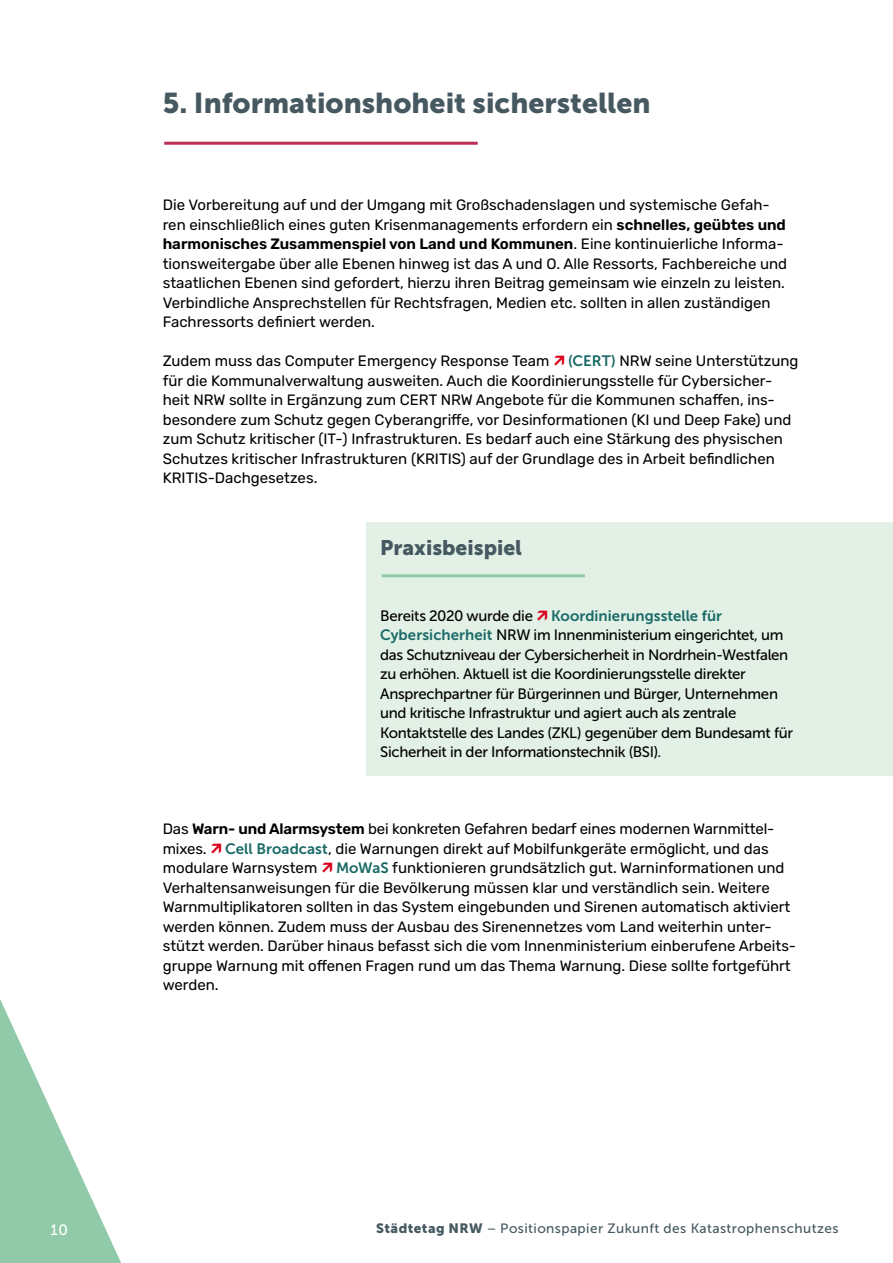
<style>
.page{position:relative;width:893px;height:1263px;background:#fff}
.page>*{position:absolute;margin:0;border:0;box-sizing:border-box;transform-origin:0 0}
.t1{font:28.5px "Museo Sans 900";color:#465961}
.t2{font:21px "Museo Sans 900";color:#465961}
.t3{font:15px/19.5px "Rubik";color:#000}
.t4{font:15px/19.5px "Museo Sans 500";letter-spacing:-.02em;color:#000}
.t5{font:15px "Museo Sans 700";letter-spacing:.005em;color:#1a6a66}
.t6{font:15px "Museo Sans 500";color:#fff}
.t7{font:13.5px "Museo Sans 500";letter-spacing:.03em;color:#465961}
.s1{font-weight:600}
.s2{font-family:"Museo Sans 700";color:#1a6a66}
.s3{font-family:"Museo Sans 500";color:#000}
.s4{font-family:"Museo Sans 900"}
</style>
<div class="page">
<svg style="left:0;top:999px;width:121px;height:264px"></svg>
<hr style="left:164px;top:142px;width:314px;height:3px;background:#bb2c54">
<div style="left:366px;top:522px;width:527px;height:254px;background:#e2f0e6"></div>
<hr style="left:382px;top:574px;width:203px;height:3px;background:#90caa8">
<h1 class="t1" style="left:163px;top:87px;width:489px">5. Informationshoheit sicherstellen</h1>
<p class="t3" style="left:163px;top:195px;width:626px">Die Vorbereitung auf und der Umgang mit Großschadenslagen und systemische Gefah&shy;ren einschließlich eines guten Krisenmanagements erfordern ein <span class="s1">schnelles, geübtes und harmonisches Zusammenspiel von Land und Kommunen</span>. Eine kontinuierliche Informa&shy;tionsweitergabe über alle Ebenen hinweg ist das A und O. Alle Ressorts, Fachbereiche und staatlichen Ebenen sind gefordert, hierzu ihren Beitrag gemeinsam wie einzeln zu leisten.<br>Verbindliche Ansprechstellen für Rechtsfragen, Medien etc. sollten in allen zuständigen Fachressorts definiert werden.</p>
<p class="t3" style="left:163px;top:351px;width:637px">Zudem muss das Computer Emergency Response Team <span class="s2">(CERT)</span> NRW seine Unterstützung für die Kommunalverwaltung ausweiten. Auch die Koordinierungsstelle für Cybersicher&shy;heit NRW sollte in Ergänzung zum CERT NRW Angebote für die Kommunen schaffen, ins&shy;besondere zum Schutz gegen Cyberangriffe, vor Desinformationen (KI und Deep Fake) und zum Schutz kritischer (IT-) Infrastrukturen. Es bedarf auch eine Stärkung des physischen Schutzes kritischer Infrastrukturen (KRITIS) auf der Grundlage des in Arbeit befindlichen KRITIS-Dachgesetzes.</p>
<h2 class="t2" style="left:380px;top:536px;width:143px">Praxisbeispiel</h2>
<p class="t5" style="left:380px;top:607px;width:343px"><span class="s3">Bereits 2020 wurde die</span> Koordinierungsstelle für</p>
<p class="t4" style="left:380px;top:625px;width:414px"><span class="s2">Cybersicherheit</span> NRW im Innenministerium eingerichtet, um das Schutzniveau der Cybersicherheit in Nordrhein-Westfalen zu erhöhen. Aktuell ist die Koordinierungsstelle direkter Ansprechpartner für Bürgerinnen und Bürger, Unternehmen und kritische Infrastruktur und agiert auch als zentrale Kontaktstelle des Landes (ZKL) gegenüber dem Bundesamt für Sicherheit in der Informationstechnik (BSI).</p>
<p class="t3" style="left:163px;top:819px;width:635px">Das <span class="s1">Warn- und Alarmsystem</span> bei konkreten Gefahren bedarf eines modernen Warnmittel&shy;mixes. <span class="s2">Cell Broadcast</span>, die Warnungen direkt auf Mobilfunkgeräte ermöglicht, und das modulare Warnsystem <span class="s2">MoWaS</span> funktionieren grundsätzlich gut. Warninformationen und Verhaltensanweisungen für die Bevölkerung müssen klar und verständlich sein. Weitere Warnmultiplikatoren sollten in das System eingebunden und Sirenen automatisch aktiviert werden können. Zudem muss der Ausbau des Sirenennetzes vom Land weiterhin unter&shy;stützt werden. Darüber hinaus befasst sich die vom Innenministerium einberufene Arbeits&shy;gruppe Warnung mit offenen Fragen rund um das Thema Warnung. Diese sollte fortgeführt werden.</p>
<p class="t6" style="left:51px;top:1221px;width:19px">10</p>
<p class="t7" style="left:376px;top:1221px;width:464px"><span class="s4">Städtetag NRW</span> – Positionspapier Zukunft des Katastrophenschutzes</p>
</div>
